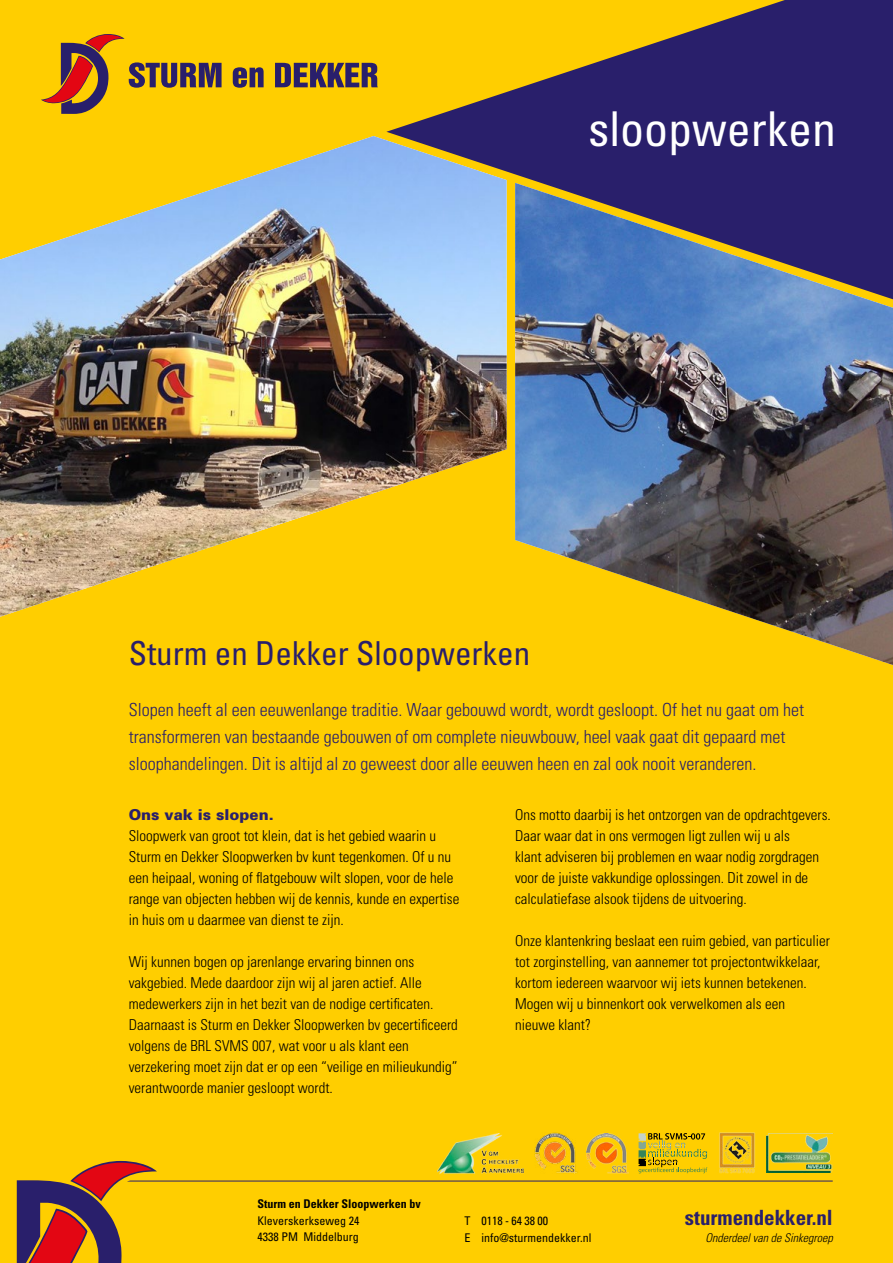
<style>
.page{position:relative;width:893px;height:1263px;background:#ffce00}
.page>*{position:absolute;margin:0;border:0;box-sizing:border-box;transform-origin:0 0}
.t1{font:condensed 48px "Univers";color:#fff}
.t2{font:condensed 33px "Univers";color:#291f6b}
.t3{font:700 condensed 21px "Univers";color:#291f6b}
.t4{font:300 condensed 18px/27px "Univers";color:#291f6b}
.t5{font:300 condensed 15px/21px "Univers";color:#000}
.t6{font:900 15px "Univers";color:#291f6b}
.t7{font:condensed 12px/16.5px "Univers";color:#000}
.t8{font:700 condensed 12px "Univers";color:#000}
.t9{font:italic 300 condensed 12px "Univers";color:#000}
</style>
<div class="page">
<hr style="left:91px;top:1181px;width:742px;height:1px;background:#291f6b">
<svg style="left:58px;top:34px;width:320px;height:58px"></svg>
<svg style="left:16px;top:1161px;width:146px;height:102px"></svg>
<img style="left:515px;top:302px;width:378px;height:363px">
<img style="left:0;top:136px;width:507px;height:481px">
<svg style="left:386px;top:0;width:507px;height:302px;fill:#291f6b"></svg>
<img style="left:438px;top:1133px;width:86px;height:41px">
<img style="left:587px;top:1133px;width:42px;height:41px">
<img style="left:534px;top:1132px;width:44px;height:42px">
<img style="left:767px;top:1133px;width:66px;height:39px">
<img style="left:719px;top:1132px;width:37px;height:41px">
<svg style="left:638px;top:1133px;width:69px;height:40px"></svg>
<h1 class="t1" style="left:588px;top:98px;width:249px">sloopwerken</h1>
<h2 class="t2" style="left:129px;top:632px;width:403px">Sturm en Dekker Sloopwerken</h2>
<p class="t4" style="left:129px;top:696px;width:677px">Slopen heeft al een eeuwenlange traditie. Waar gebouwd wordt, wordt gesloopt. Of het nu gaat om het transformeren van bestaande gebouwen of om complete nieuwbouw, heel vaak gaat dit gepaard met sloophandelingen. Dit is altijd al zo geweest door alle eeuwen heen en zal ook nooit veranderen.</p>
<p class="t6" style="left:129px;top:805px;width:147px">Ons vak is slopen.</p>
<p class="t5" style="left:129px;top:825px;width:332px">Sloopwerk van groot tot klein, dat is het gebied waarin u Sturm en Dekker Sloopwerken bv kunt tegenkomen. Of u nu een heipaal, woning of flatgebouw wilt slopen, voor de hele range van objecten hebben wij de kennis, kunde en expertise in huis om u daarmee van dienst te zijn.</p>
<p class="t5" style="left:129px;top:951px;width:331px">Wij kunnen bogen op jarenlange ervaring binnen ons vakgebied. Mede daardoor zijn wij al jaren actief. Alle medewerkers zijn in het bezit van de nodige certificaten.<br>Daarnaast is Sturm en Dekker Sloopwerken bv gecertificeerd volgens de BRL SVMS 007, wat voor u als klant een verzekering moet zijn dat er op een “veilige en milieukundig” verantwoorde manier gesloopt wordt.</p>
<p class="t5" style="left:515px;top:804px;width:317px">Ons motto daarbij is het ontzorgen van de opdrachtgevers.<br>Daar waar dat in ons vermogen ligt zullen wij u als<br>klant adviseren bij problemen en waar nodig zorgdragen voor de juiste vakkundige oplossingen. Dit zowel in de calculatiefase alsook tijdens de uitvoering.</p>
<p class="t5" style="left:515px;top:930px;width:316px">Onze klantenkring beslaat een ruim gebied, van particulier tot zorginstelling, van aannemer tot projectontwikkelaar, kortom iedereen waarvoor wij iets kunnen betekenen.<br>Mogen wij u binnenkort ook verwelkomen als een<br>nieuwe klant?</p>
<p class="t8" style="left:258px;top:1196px;width:165px">Sturm en Dekker Sloopwerken bv</p>
<p class="t7" style="left:258px;top:1212px;width:103px">Kleverskerkseweg 24<br>4338 PM Middelburg</p>
<p class="t7" style="left:464px;top:1212px;width:128px">T 0118 - 64 38 00<br>E info@sturmendekker.nl</p>
<h3 class="t3" style="left:685px;top:1204px;width:149px">sturmendekker.nl</h3>
<p class="t9" style="left:705px;top:1230px;width:129px">Onderdeel van de Sinkegroep</p>
</div>
